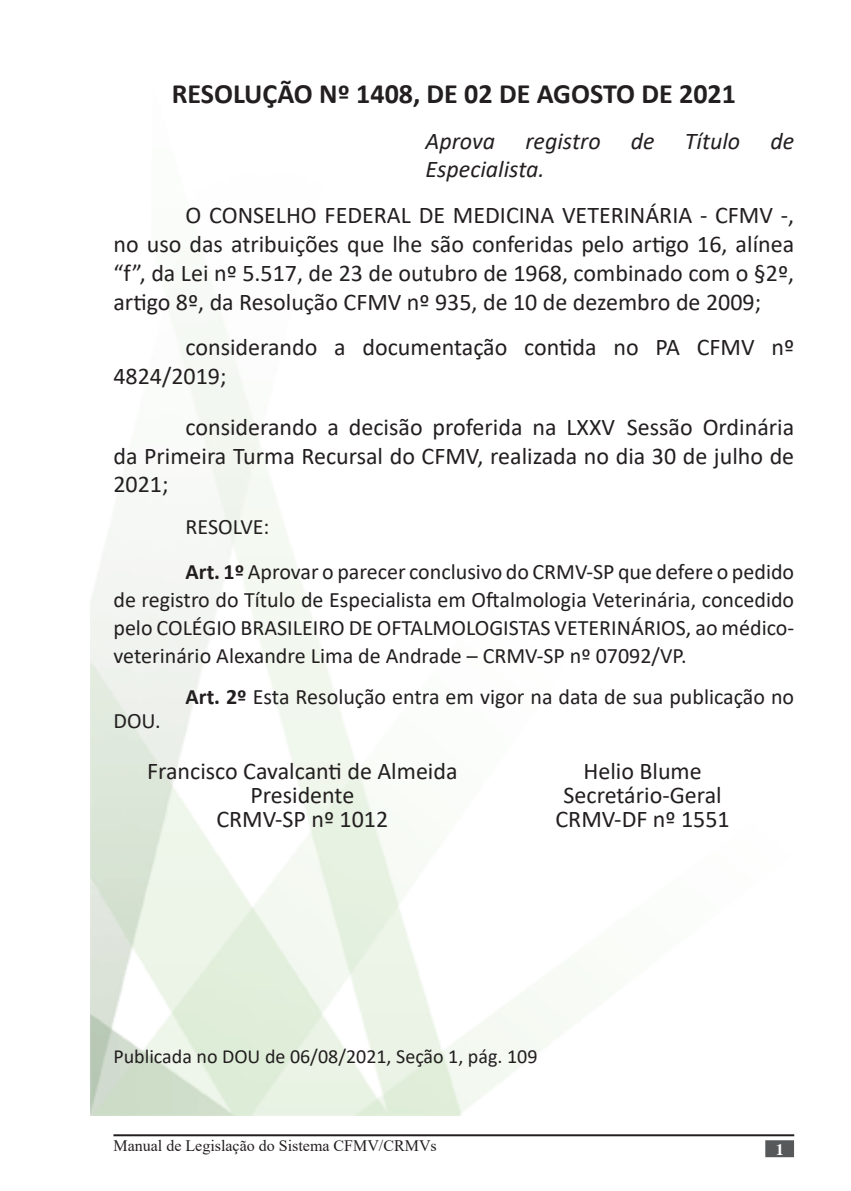
<style>
.page{position:relative;width:851px;height:1191px;background:#fff}
.page>*{position:absolute;margin:0;border:0;box-sizing:border-box;transform-origin:0 0}
.Texto_de_nota_de_rod{font:700 28px "Calibri";color:#231f20}
.Corpo_de_texto{font:24px/28.8px "Calibri";color:#231f20;text-align:justify}
.Texto_de_nota_de_rod-2{font:italic 24px "Calibri";color:#231f20}
.t1{font:22px/28px "Calibri";color:#231f20;text-align:justify}
.t2{font:20px "Calibri";color:#231f20}
.t3{font:16px "Times New Roman";color:#231f20}
.Apresentação{font:700 16px "Times";color:#fff}
.s1{font-weight:700}
</style>
<div class="page">
<hr style="left:113px;top:1134px;width:681px;height:2px;background:#231f20">
<div style="left:765px;top:1140px;width:28px;height:17px;background:#57585a;border:2px solid #57585a"></div>
<p class="Texto_de_nota_de_rod" style="left:172px;top:74px;width:565px">RESOLUÇÃO Nº 1408, DE 02 DE AGOSTO DE 2021</p>
<p class="Texto_de_nota_de_rod-2" style="left:425px;top:124px;width:71px">Aprova</p>
<p class="Texto_de_nota_de_rod-2" style="left:525px;top:124px;width:77px">registro</p>
<p class="Texto_de_nota_de_rod-2" style="left:630px;top:124px;width:25px">de</p>
<p class="Texto_de_nota_de_rod-2" style="left:684px;top:124px;width:57px">Título</p>
<p class="Texto_de_nota_de_rod-2" style="left:770px;top:124px;width:25px">de</p>
<p class="Texto_de_nota_de_rod-2" style="left:425px;top:153px;width:120px">Especialista.</p>
<p class="Corpo_de_texto" style="left:113px;top:200px;width:682px;text-indent:72px">O CONSELHO FEDERAL DE MEDICINA VETERINÁRIA - CFMV -, no uso das atribuições que lhe são conferidas pelo artigo 16, alínea “f”, da Lei nº 5.517, de 23 de outubro de 1968, combinado com o §2º, artigo 8º, da Resolução CFMV nº 935, de 10 de dezembro de 2009;</p>
<p class="Corpo_de_texto" style="left:113px;top:332px;width:682px;text-indent:72px">considerando a documentação contida no PA CFMV nº<br>4824/2019;</p>
<p class="Corpo_de_texto" style="left:113px;top:412px;width:682px;text-indent:72px">considerando a decisão proferida na LXXV Sessão Ordinária da Primeira Turma Recursal do CFMV, realizada no dia 30 de julho de 2021;</p>
<p class="t1" style="left:185px;top:512px;width:85px">RESOLVE:</p>
<p class="t1" style="left:113px;top:557px;width:682px;text-indent:72px"><span class="s1">Art. 1º</span> Aprovar o parecer conclusivo do CRMV-SP que defere o pedido de registro do Título de Especialista em Oftalmologia Veterinária, concedido pelo COLÉGIO BRASILEIRO DE OFTALMOLOGISTAS VETERINÁRIOS, ao médico&shy;veterinário Alexandre Lima de Andrade – CRMV-SP nº 07092/VP.</p>
<p class="t1" style="left:185px;top:682px;width:610px"><span class="s1">Art. 2º</span> Esta Resolução entra em vigor na data de sua publicação no</p>
<p class="t1" style="left:113px;top:706px;width:49px">DOU.</p>
<p class="Corpo_de_texto" style="left:147px;top:756px;width:312px">Francisco Cavalcanti de Almeida</p>
<p class="Corpo_de_texto" style="left:250px;top:780px;width:105px">Presidente</p>
<p class="Corpo_de_texto" style="left:216px;top:804px;width:173px">CRMV-SP nº 1012</p>
<p class="Corpo_de_texto" style="left:583px;top:756px;width:120px">Helio Blume</p>
<p class="Corpo_de_texto" style="left:563px;top:780px;width:160px">Secretário-Geral</p>
<p class="Corpo_de_texto" style="left:555px;top:804px;width:176px">CRMV-DF nº 1551</p>
<p class="t2" style="left:113px;top:1042px;width:425px">Publicada no DOU de 06/08/2021, Seção 1, pág. 109</p>
<p class="t3" style="left:113px;top:1134px;width:325px">Manual de Legislação do Sistema CFMV/CRMVs</p>
<p class="Apresentação" style="left:775px;top:1140px;width:9px">1</p>
</div>
